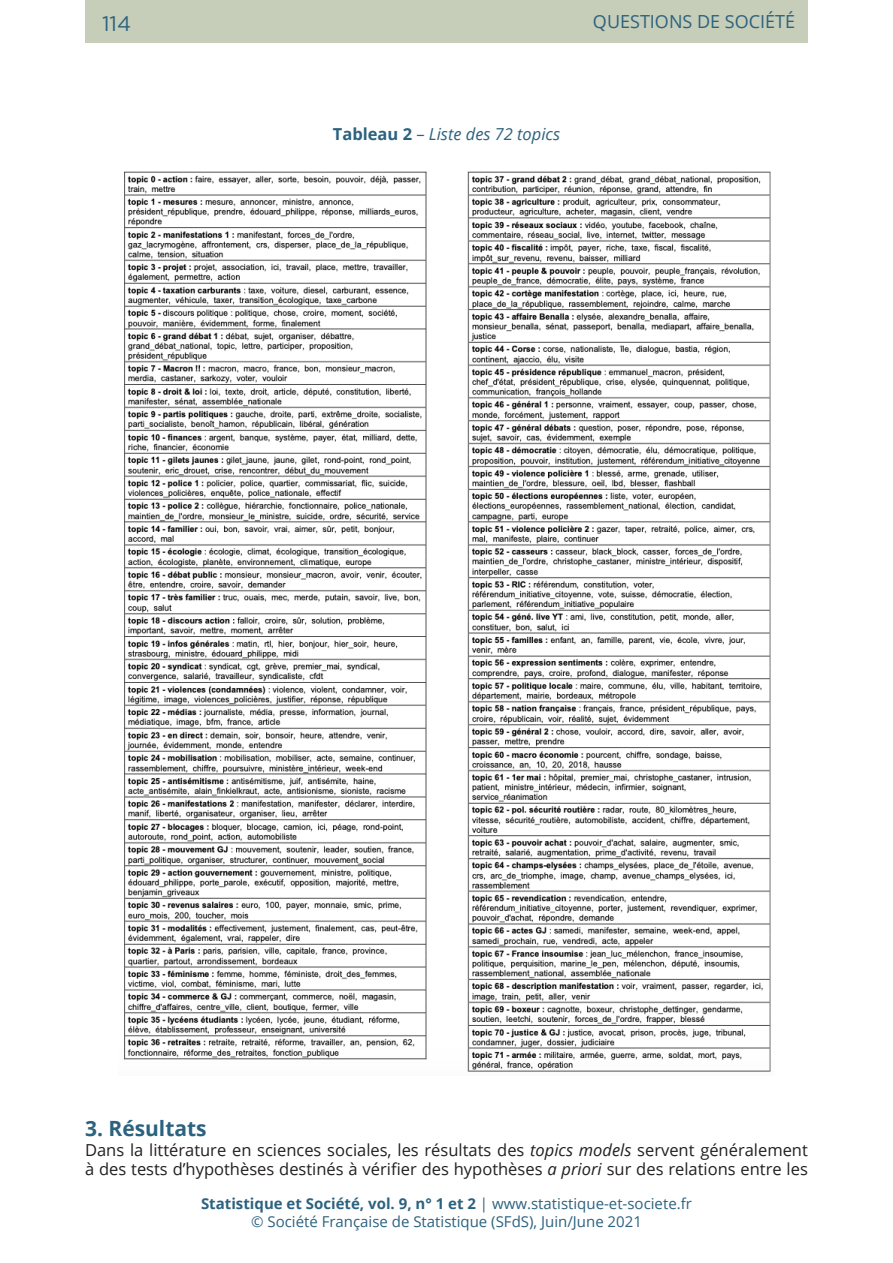
<style>
.page{position:relative;width:893px;height:1263px;background:#fff}
.page>*{position:absolute;margin:0;border:0;box-sizing:border-box;transform-origin:0 0}
.Title_14{font:700 21px "Open Sans";color:#2b627f}
.t1{font:21px "Gotham";color:#2b627f}
.Title_14_green{font:18px "Open Sans";color:#2b627f}
.Paragraph_Body{font:16.5px/19.8px "Open Sans";color:#231f20}
.Paragraph_Body-2{font:italic 16.5px "Open Sans";color:#2b627f}
.t2{font:15px/18px "Open Sans";color:#2b627f;text-align:center}
.s1{font-weight:700;font-style:normal}
.s2{font-style:normal}
.s3{font-style:italic}
.s4{font-weight:700}
</style>
<div class="page">
<div style="left:85px;top:0;width:723px;height:43px;background:#c6cdb8"></div>
<img style="left:124px;top:171px;width:647px;height:901px">
<p class="t1" style="left:102px;top:11px;width:31px">114</p>
<p class="Title_14_green" style="left:593px;top:10px;width:204px">QUESTIONS DE SOCIÉTÉ</p>
<p class="Paragraph_Body-2" style="left:333px;top:123px;width:229px"><span class="s1">Tableau 2</span> <span class="s2">–</span> Liste des 72 topics</p>
<p class="Title_14" style="left:85px;top:1113px;width:123px">3. Résultats</p>
<p class="Paragraph_Body" style="left:85px;top:1139px;width:724px">Dans la littérature en sciences sociales, les résultats des <span class="s3">topics models</span> servent généralement à des tests d’hypothèses destinés à vérifier des hypothèses <span class="s3">a priori</span> sur des relations entre les</p>
<p class="t2" style="left:201px;top:1194px;width:492px"><span class="s4">Statistique et Société, vol. 9, n° 1 et 2</span> | www.statistique-et-societe.fr © Société Française de Statistique (SFdS), Juin/June 2021</p>
</div>
